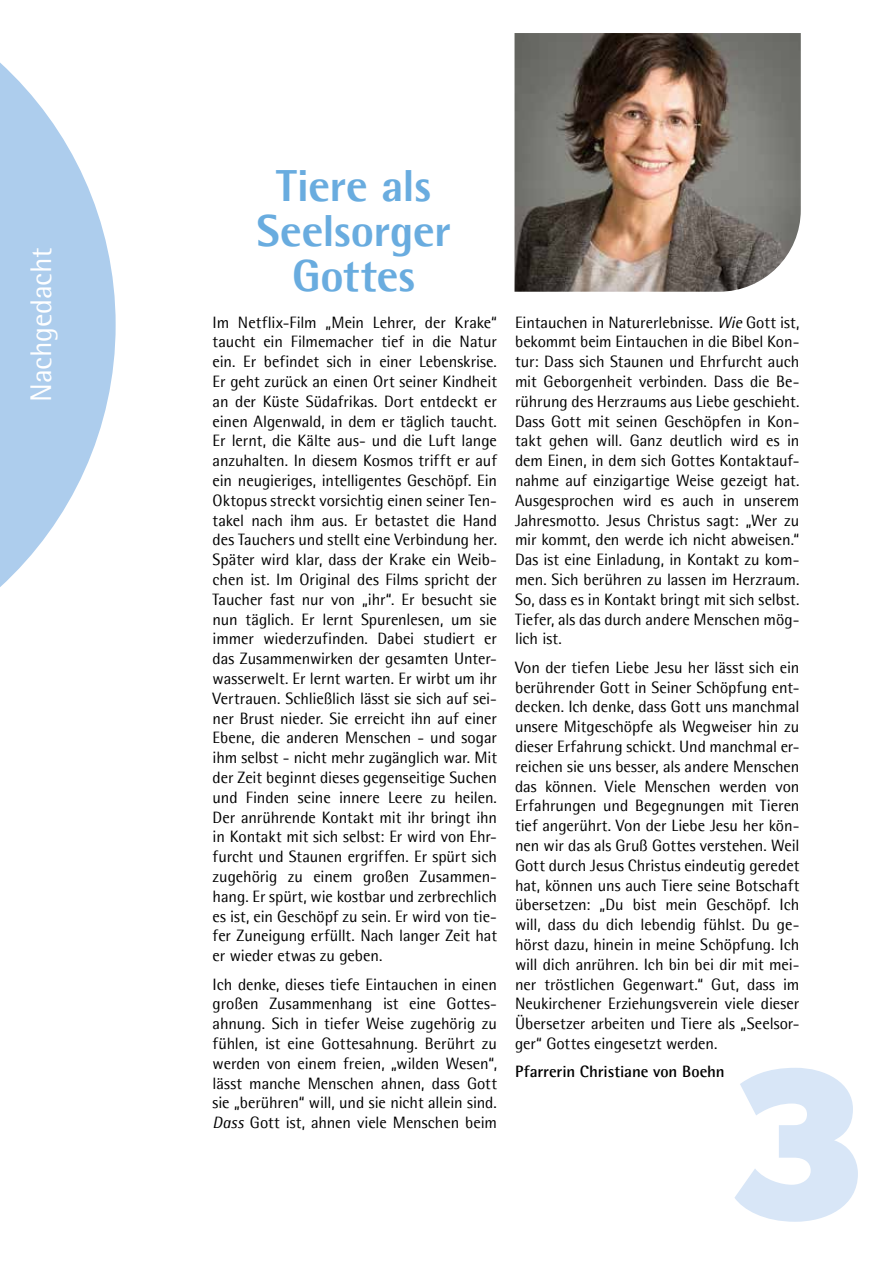
<style>
.page{position:relative;width:893px;height:1263px;background:#fff}
.page>*{position:absolute;margin:0;border:0;box-sizing:border-box;transform-origin:0 0}
.t1{font:700 216.6px "Gibson";color:#d8e6f7}
.t2{font:700 45px/45px "Agfa Rotis Semisans Ex";letter-spacing:-.005em;color:#69acdf;text-align:center}
.t3{font:30px "Agfa Rotis Semisans";letter-spacing:-.01em;color:#fff}
.t4{font:16.5px/19.8px "Agfa Rotis Semisans";letter-spacing:-.005em;color:#000;text-align:justify}
.t5{font:700 16.5px "Agfa Rotis Semisans";letter-spacing:-.005em;color:#000}
.s1{font-style:italic}
</style>
<div class="page">
<svg style="left:0;top:63px;width:116px;height:524px;fill:#adcded"></svg>
<img style="left:514px;top:33px;width:287px;height:259px">
<h3 class="t3" style="left:23px;top:402px;width:156px;rotate:-90deg">Nachgedacht</h3>
<h2 class="t2" style="left:256px;top:163px;width:196px">Tiere als<br>Seelsorger<br>Gottes</h2>
<p class="t4" style="left:213px;top:312px;width:286px">Im Netflix-Film „Mein Lehrer, der Krake“ taucht ein Filmemacher tief in die Natur ein. Er befindet sich in einer Lebenskrise.<br>Er geht zurück an einen Ort seiner Kindheit an der Küste Südafrikas. Dort entdeckt er einen Algenwald, in dem er täglich taucht.<br>Er lernt, die Kälte aus- und die Luft lange anzuhalten. In diesem Kosmos trifft er auf ein neugieriges, intelligentes Geschöpf. Ein Oktopus streckt vorsichtig einen seiner Ten&shy;takel nach ihm aus. Er betastet die Hand des Tauchers und stellt eine Verbindung her.<br>Später wird klar, dass der Krake ein Weib&shy;chen ist. Im Original des Films spricht der Taucher fast nur von „ihr“. Er besucht sie nun täglich. Er lernt Spurenlesen, um sie immer wiederzufinden. Dabei studiert er das Zusammenwirken der gesamten Unter&shy;wasserwelt. Er lernt warten. Er wirbt um ihr Vertrauen. Schließlich lässt sie sich auf sei&shy;ner Brust nieder. Sie erreicht ihn auf einer Ebene, die anderen Menschen - und sogar ihm selbst - nicht mehr zugänglich war. Mit der Zeit beginnt dieses gegenseitige Suchen und Finden seine innere Leere zu heilen.<br>Der anrührende Kontakt mit ihr bringt ihn in Kontakt mit sich selbst: Er wird von Ehr&shy;furcht und Staunen ergriffen. Er spürt sich zugehörig zu einem großen Zusammen&shy;hang. Er spürt, wie kostbar und zerbrechlich es ist, ein Geschöpf zu sein. Er wird von tie&shy;fer Zuneigung erfüllt. Nach langer Zeit hat er wieder etwas zu geben.</p>
<p class="t4" style="left:213px;top:974px;width:286px">Ich denke, dieses tiefe Eintauchen in einen großen Zusammenhang ist eine Gottes&shy;ahnung. Sich in tiefer Weise zugehörig zu fühlen, ist eine Gottesahnung. Berührt zu werden von einem freien, „wilden Wesen“, lässt manche Menschen ahnen, dass Gott sie „berühren“ will, und sie nicht allein sind.<br><span class="s1">Dass</span> Gott ist, ahnen viele Menschen beim</p>
<p class="t4" style="left:515px;top:312px;width:286px">Eintauchen in Naturerlebnisse. <span class="s1">Wie</span> Gott ist, bekommt beim Eintauchen in die Bibel Kon&shy;tur: Dass sich Staunen und Ehrfurcht auch mit Geborgenheit verbinden. Dass die Be&shy;rührung des Herzraums aus Liebe geschieht.<br>Dass Gott mit seinen Geschöpfen in Kon&shy;takt gehen will. Ganz deutlich wird es in dem Einen, in dem sich Gottes Kontaktauf&shy;nahme auf einzigartige Weise gezeigt hat.<br>Ausgesprochen wird es auch in unserem Jahresmotto. Jesus Christus sagt: „Wer zu mir kommt, den werde ich nicht abweisen.“ Das ist eine Einladung, in Kontakt zu kom&shy;men. Sich berühren zu lassen im Herzraum.<br>So, dass es in Kontakt bringt mit sich selbst.<br>Tiefer, als das durch andere Menschen mög&shy;lich ist.</p>
<p class="t4" style="left:515px;top:657px;width:286px">Von der tiefen Liebe Jesu her lässt sich ein berührender Gott in Seiner Schöpfung ent&shy;decken. Ich denke, dass Gott uns manchmal unsere Mitgeschöpfe als Wegweiser hin zu dieser Erfahrung schickt. Und manchmal er&shy;reichen sie uns besser, als andere Menschen das können. Viele Menschen werden von Erfahrungen und Begegnungen mit Tieren tief angerührt. Von der Liebe Jesu her kön&shy;nen wir das als Gruß Gottes verstehen. Weil Gott durch Jesus Christus eindeutig geredet hat, können uns auch Tiere seine Botschaft übersetzen: „Du bist mein Geschöpf. Ich will, dass du dich lebendig fühlst. Du ge&shy;hörst dazu, hinein in meine Schöpfung. Ich will dich anrühren. Ich bin bei dir mit mei&shy;ner tröstlichen Gegenwart.“ Gut, dass im Neukirchener Erziehungsverein viele dieser Übersetzer arbeiten und Tiere als „Seelsor&shy;ger“ Gottes eingesetzt werden.</p>
<p class="t5" style="left:515px;top:1062px;width:211px">Pfarrerin Christiane von Boehn</p>
<h1 class="t1" style="left:725px;top:1016px;width:146px">3</h1>
</div>
